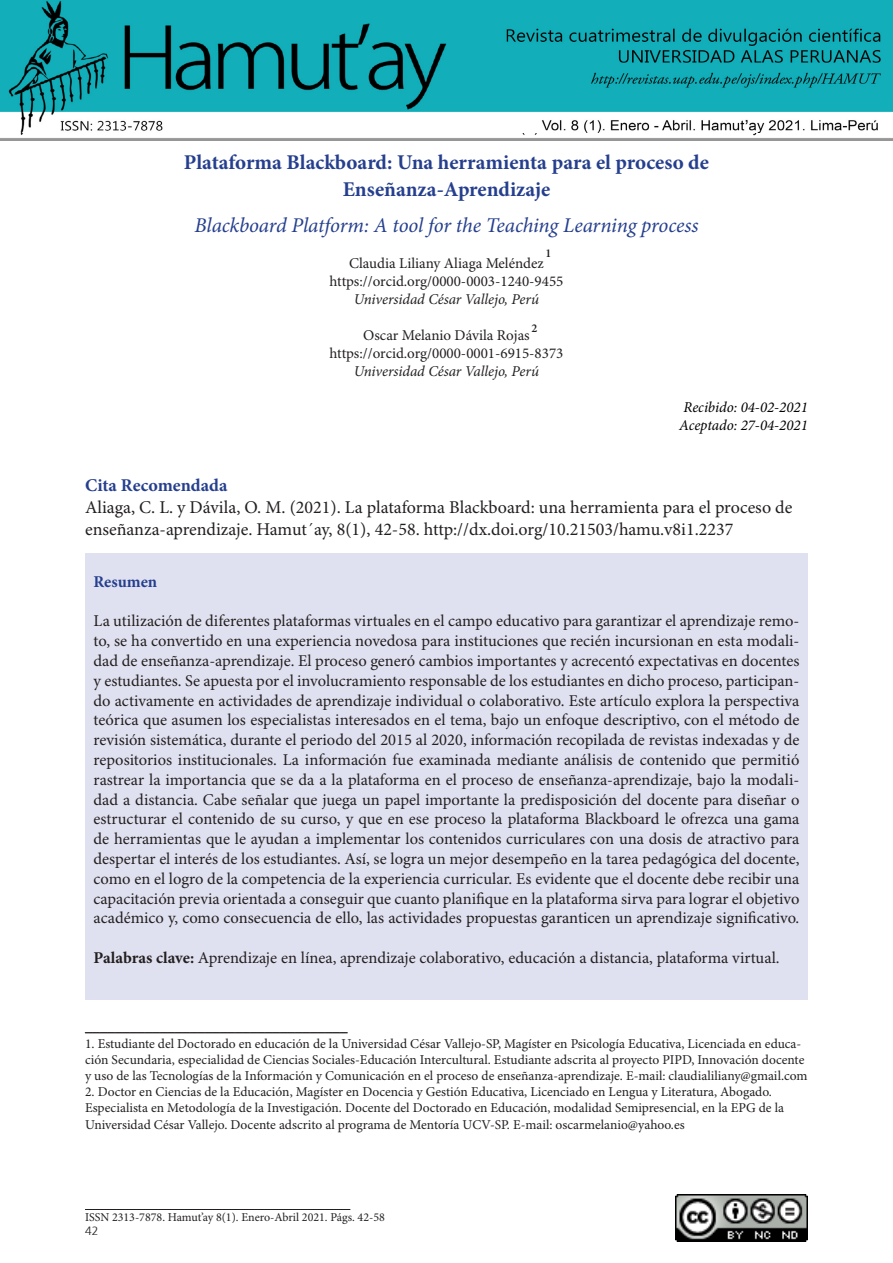
<style>
.page{position:relative;width:893px;height:1263px;background:#fff}
.page>*{position:absolute;margin:0;border:0;box-sizing:border-box;transform-origin:0 0}
.t1{font:700 21px "Minion Pro";color:#253f8e}
.t2{font:italic 21px "Minion Pro";letter-spacing:-.01em;color:#253f8e}
.t3{font:18px/21.6px "Minion Pro";color:#231f20}
.t4{font:700 18px "Minion Pro";color:#253f8e}
.t5{font:16.5px/19.8px "Minion Pro";color:#231f20;text-align:justify}
.t6{font:700 16.5px "Minion Pro";color:#253f8e}
.t7{font:15px "Minion Pro";color:#231f20}
.t8{font:italic 15px "Minion Pro";letter-spacing:-.005em;color:#231f20}
.t9{font:italic 15px "Minion Pro";letter-spacing:-.005em;color:#000}
.t10{font:700 15px "Minion Pro";color:#231f20}
.t11{font:13.5px/16.2px "Minion Pro";color:#231f20}
.t12{font:12px "Minion Pro";color:#231f20}
.t13{font:600 12px "Minion Pro";color:#231f20}
.t14{font:300 12px "Frutiger";color:#231f20}
.s1{font-weight:700}
</style>
<div class="page">
<img style="left:676px;top:1195px;width:132px;height:46px">
<img style="left:0;top:133px;width:893px;height:7px">
<hr style="left:85px;top:1032px;width:263px;height:1px;background:#231f20">
<div style="left:85px;top:554px;width:723px;height:446px;background:#e0e1f0"></div>
<img style="left:0;top:0;width:893px;height:133px">
<hr style="left:85px;top:1209px;width:265px;height:1px;background:#231f20">
<p class="t1" style="left:184px;top:148px;width:527px">Plataforma Blackboard: Una herramienta para el proceso de</p>
<p class="t1" style="left:343px;top:175px;width:209px">Enseñanza-Aprendizaje</p>
<p class="t2" style="left:195px;top:211px;width:505px">Blackboard Platform: A tool for the Teaching Learning process</p>
<p class="t7" style="left:349px;top:254px;width:196px">Claudia Liliany Aliaga Meléndez</p>
<p class="t7" style="left:330px;top:272px;width:235px">https://orcid.org/0000-0003-1240-9455</p>
<p class="t8" style="left:354px;top:289px;width:187px">Universidad César Vallejo, Perú</p>
<p class="t7" style="left:363px;top:326px;width:168px">Oscar Melanio Dávila Rojas</p>
<p class="t7" style="left:330px;top:344px;width:235px">https://orcid.org/0000-0001-6915-8373</p>
<p class="t8" style="left:354px;top:361px;width:187px">Universidad César Vallejo, Perú</p>
<p class="t9" style="left:683px;top:397px;width:126px">Recibido: 04-02-2021</p>
<p class="t9" style="left:679px;top:415px;width:130px">Aceptado: 27-04-2021</p>
<p class="t13" style="left:545px;top:245px;width:7px">1</p>
<p class="t13" style="left:531px;top:320px;width:7px">2</p>
<p class="t4" style="left:85px;top:473px;width:144px">Cita Recomendada</p>
<p class="t3" style="left:85px;top:497px;width:709px">Aliaga, C. L. y Dávila, O. M. (2021). La plataforma Blackboard: una herramienta para el proceso de enseñanza-aprendizaje. Hamut´ay, 8(1), 42-58. http://dx.doi.org/10.21503/hamu.v8i1.2237</p>
<p class="t6" style="left:94px;top:570px;width:65px">Resumen</p>
<p class="t5" style="left:94px;top:612px;width:707px">La utilización de diferentes plataformas virtuales en el campo educativo para garantizar el aprendizaje remo&shy;to, se ha convertido en una experiencia novedosa para instituciones que recién incursionan en esta modali&shy;dad de enseñanza-aprendizaje. El proceso generó cambios importantes y acrecentó expectativas en docentes y estudiantes. Se apuesta por el involucramiento responsable de los estudiantes en dicho proceso, participan&shy;do activamente en actividades de aprendizaje individual o colaborativo. Este artículo explora la perspectiva teórica que asumen los especialistas interesados en el tema, bajo un enfoque descriptivo, con el método de revisión sistemática, durante el periodo del 2015 al 2020, información recopilada de revistas indexadas y de repositorios institucionales. La información fue examinada mediante análisis de contenido que permitió rastrear la importancia que se da a la plataforma en el proceso de enseñanza-aprendizaje, bajo la modali&shy;dad a distancia. Cabe señalar que juega un papel importante la predisposición del docente para diseñar o estructurar el contenido de su curso, y que en ese proceso la plataforma Blackboard le ofrezca una gama de herramientas que le ayudan a implementar los contenidos curriculares con una dosis de atractivo para despertar el interés de los estudiantes. Así, se logra un mejor desempeño en la tarea pedagógica del docente, como en el logro de la competencia de la experiencia curricular. Es evidente que el docente debe recibir una capacitación previa orientada a conseguir que cuanto planifique en la plataforma sirva para lograr el objetivo académico y, como consecuencia de ello, las actividades propuestas garanticen un aprendizaje significativo.</p>
<p class="t5" style="left:94px;top:948px;width:687px"><span class="s1">Palabras clave:</span> Aprendizaje en línea, aprendizaje colaborativo, educación a distancia, plataforma virtual.</p>
<p class="t10" style="left:85px;top:1016px;width:264px">___________________________________</p>
<p class="t11" style="left:85px;top:1036px;width:724px">1. Estudiante del Doctorado en educación de la Universidad César Vallejo-SP, Magíster en Psicología Educativa, Licenciada en educa&shy;ción Secundaria, especialidad de Ciencias Sociales-Educación Intercultural. Estudiante adscrita al proyecto PIPD, Innovación docente y uso de las Tecnologías de la Información y Comunicación en el proceso de enseñanza-aprendizaje. E-mail: claudialiliany@gmail.com</p>
<p class="t11" style="left:85px;top:1084px;width:701px">2. Doctor en Ciencias de la Educación, Magíster en Docencia y Gestión Educativa, Licenciado en Lengua y Literatura, Abogado.<br>Especialista en Metodología de la Investigación. Docente del Doctorado en Educación, modalidad Semipresencial, en la EPG de la<br>Universidad César Vallejo. Docente adscrito al programa de Mentoría UCV-SP. E-mail: oscarmelanio@yahoo.es</p>
<p class="t12" style="left:85px;top:1210px;width:301px">ISSN 2313-7878. Hamut’ay 8(1). Enero-Abril 2021. Págs. 42-58</p>
<p class="t14" style="left:85px;top:1222px;width:15px">42</p>
</div>
